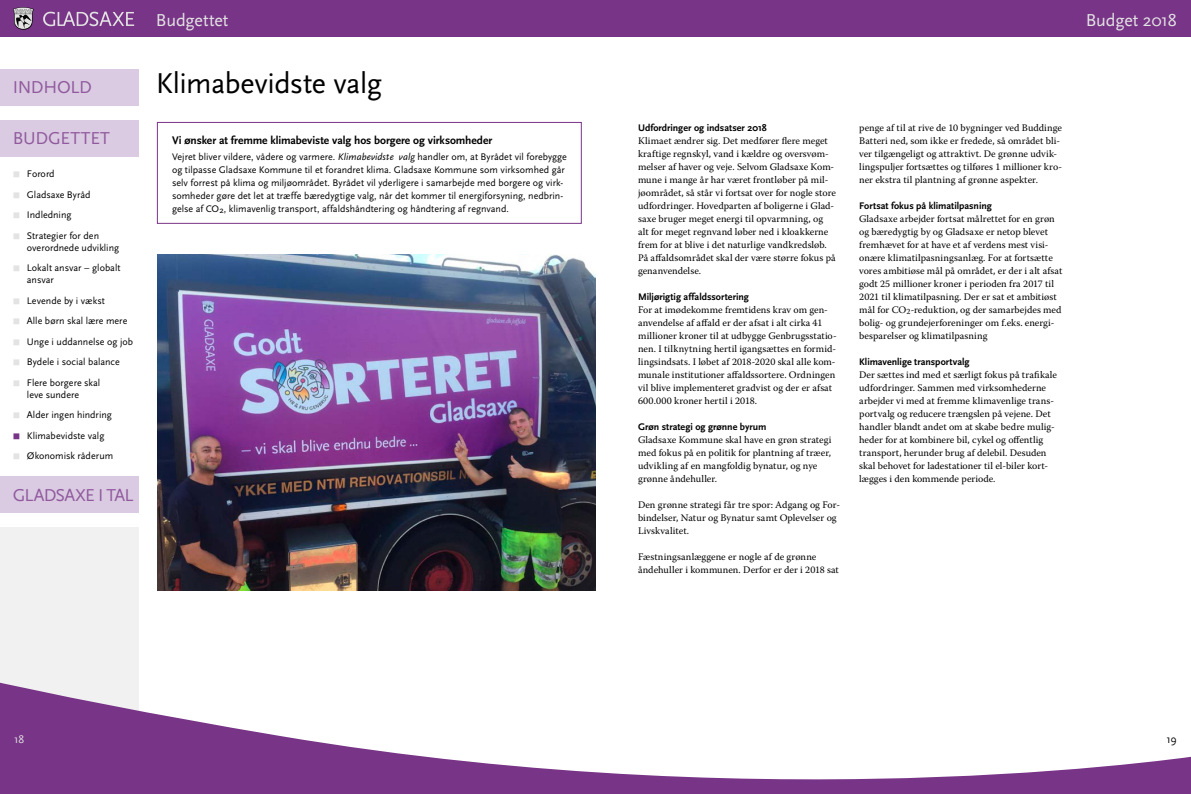
<style>
.page{position:relative;width:1191px;height:794px;background:#fff}
.page>*{position:absolute;margin:0;border:0;box-sizing:border-box;transform-origin:0 0}
.Overskrift{font:30px "Scala Sans";letter-spacing:-.015em;color:#000}
.t1{font:18px "Scala Sans";letter-spacing:-.01em;color:#e3e3e3}
.t2{font:18px "Scala Sans";letter-spacing:-.015em;color:#905a9d}
.t3{font:18px "Scala Sans";letter-spacing:-.04em;color:#905a9d}
.Kasse_rubrik{font:700 11.5px "Scala Sans";letter-spacing:-.005em;color:#000}
.t4{font:11.5px "Scala Sans";color:#e3e3e3}
.t5{font:11.5px "Scala Sans";color:#000}
.Brødtekst{font:10px/13px "Warnock Pro";letter-spacing:.005em;color:#000}
.Kassetekst{font:10px/13px "Scala Sans";color:#000}
.Menu_tekst_niv__1{font:10px/12px "Scala Sans";color:#000}
.Mellemrubrik{font:700 10px "Scala Sans";color:#000}
.s1{color:#e3e3e3}
.s2{color:#783487}
.s3{font-style:italic}
</style>
<div class="page">
<div style="left:0;top:527px;width:139px;height:267px;background:#f1f1f1"></div>
<div style="left:0;top:0;width:1191px;height:37px;background:#783487"></div>
<svg style="left:0;top:590px;width:1191px;height:204px"></svg>
<svg style="left:13px;top:7px;width:21px;height:23px"></svg>
<svg style="left:43px;top:12px;width:91px;height:14px"></svg>
<div style="left:0;top:69px;width:139px;height:37px;background:#dacbe3"></div>
<div style="left:0;top:120px;width:139px;height:37px;background:#dacbe3"></div>
<div style="left:0;top:476px;width:139px;height:37px;background:#dacbe3"></div>
<div style="left:157px;top:122px;width:425px;height:102px;border:1px solid #783487"></div>
<img style="left:158px;top:254px;width:437px;height:336px">
<h2 class="t2" style="left:13px;top:78px;width:81px">INDHOLD</h2>
<h2 class="t2" style="left:13px;top:129px;width:99px">BUDGETTET</h2>
<p class="Menu_tekst_niv__1" style="left:13px;top:168px;width:43px"><span class="s1">■</span> Forord</p>
<p class="Menu_tekst_niv__1" style="left:13px;top:189px;width:79px"><span class="s1">■</span> Gladsaxe Byråd</p>
<p class="Menu_tekst_niv__1" style="left:13px;top:209px;width:60px"><span class="s1">■</span> Indledning</p>
<p class="Menu_tekst_niv__1" style="left:27px;top:230px;width:94px;text-indent:-14px"><span class="s1">■</span> Strategier for den overordnede udvikling</p>
<p class="Menu_tekst_niv__1" style="left:27px;top:262px;width:95px;text-indent:-14px"><span class="s1">■</span> Lokalt ansvar – globalt ansvar</p>
<p class="Menu_tekst_niv__1" style="left:13px;top:295px;width:94px"><span class="s1">■</span> Levende by i vækst</p>
<p class="Menu_tekst_niv__1" style="left:13px;top:315px;width:116px"><span class="s1">■</span> Alle børn skal lære mere</p>
<p class="Menu_tekst_niv__1" style="left:13px;top:336px;width:122px"><span class="s1">■</span> Unge i uddannelse og job</p>
<p class="Menu_tekst_niv__1" style="left:13px;top:356px;width:108px"><span class="s1">■</span> Bydele i social balance</p>
<p class="Menu_tekst_niv__1" style="left:27px;top:377px;width:75px;text-indent:-14px"><span class="s1">■</span> Flere borgere skal leve sundere</p>
<p class="Menu_tekst_niv__1" style="left:13px;top:409px;width:101px"><span class="s1">■</span> Alder ingen hindring</p>
<p class="Menu_tekst_niv__1" style="left:13px;top:430px;width:93px"><span class="s2">■</span> Klimabevidste valg</p>
<p class="Menu_tekst_niv__1" style="left:13px;top:450px;width:102px"><span class="s1">■</span> Økonomisk råderum</p>
<h2 class="t3" style="left:13px;top:485px;width:122px">GLADSAXE I TAL</h2>
<h2 class="t1" style="left:156px;top:10px;width:74px">Budgettet</h2>
<h2 class="t1" style="left:1085px;top:10px;width:93px">Budget 2018</h2>
<p class="Overskrift" style="left:156px;top:67px;width:227px">Klimabevidste valg</p>
<p class="Kasse_rubrik" style="left:172px;top:134px;width:322px">Vi ønsker at fremme klimabeviste valg hos borgere og virksomheder</p>
<p class="Kassetekst" style="left:172px;top:150px;width:396px">Vejret bliver vildere, vådere og varmere. <span class="s3">Klimabevidste valg</span> handler om, at Byrådet vil forebygge og tilpasse Gladsaxe Kommune til et forandret klima. Gladsaxe Kommune som virksomhed går selv forrest på klima og miljøområdet. Byrådet vil yderligere i samarbejde med borgere og virk&shy;somheder gøre det let at træffe bæredygtige valg, når det kommer til energiforsyning, nedbrin&shy;gelse af CO<sub>2</sub>, klimavenlig transport, affaldshåndtering og håndtering af regnvand.</p>
<p class="Mellemrubrik" style="left:638px;top:122px;width:130px">Udfordringer og indsatser 2018</p>
<p class="Brødtekst" style="left:638px;top:134px;width:199px">Klimaet ændrer sig. Det medfører flere meget kraftige regnskyl, vand i kældre og oversvøm&shy;melser af haver og veje. Selvom Gladsaxe Kom&shy;mune i mange år har været frontløber på mil&shy;jøområdet, så står vi fortsat over for nogle store udfordringer. Hovedparten af boligerne i Glad&shy;saxe bruger meget energi til opvarmning, og alt for meget regnvand løber ned i kloakkerne frem for at blive i det naturlige vandkredsløb.<br>På affaldsområdet skal der være større fokus på genanvendelse.</p>
<p class="Mellemrubrik" style="left:638px;top:291px;width:112px">Miljørigtig affaldssortering</p>
<p class="Brødtekst" style="left:638px;top:303px;width:200px">For at imødekomme fremtidens krav om gen&shy;anvendelse af affald er der afsat i alt cirka 41 millioner kroner til at udbygge Genbrugsstatio&shy;nen. I tilknytning hertil igangsættes en formid&shy;lingsindsats. I løbet af 2018-2020 skal alle kom&shy;munale institutioner affaldssortere. Ordningen vil blive implementeret gradvist og der er afsat 600.000 kroner hertil i 2018.</p>
<p class="Mellemrubrik" style="left:638px;top:421px;width:130px">Grøn strategi og grønne byrum</p>
<p class="Brødtekst" style="left:638px;top:433px;width:195px">Gladsaxe Kommune skal have en grøn strategi med fokus på en politik for plantning af træer, udvikling af en mangfoldig bynatur, og nye grønne åndehuller.</p>
<p class="Brødtekst" style="left:638px;top:498px;width:203px">Den grønne strategi får tre spor: Adgang og For&shy;bindelser, Natur og Bynatur samt Oplevelser og<br>Livskvalitet.</p>
<p class="Brødtekst" style="left:638px;top:550px;width:202px">Fæstningsanlæggene er nogle af de grønne åndehuller i kommunen. Derfor er der i 2018 sat</p>
<p class="Brødtekst" style="left:859px;top:121px;width:204px">penge af til at rive de 10 bygninger ved Buddinge Batteri ned, som ikke er fredede, så området bli&shy;ver tilgængeligt og attraktivt. De grønne udvik&shy;lingspuljer fortsættes og tilføres 1 millioner kro&shy;ner ekstra til plantning af grønne aspekter.</p>
<p class="Mellemrubrik" style="left:859px;top:200px;width:134px">Fortsat fokus på klimatilpasning</p>
<p class="Brødtekst" style="left:859px;top:212px;width:205px">Gladsaxe arbejder fortsat målrettet for en grøn og bæredygtig by og Gladsaxe er netop blevet fremhævet for at have et af verdens mest visi&shy;onære klimatilpasningsanlæg. For at fortsætte vores ambitiøse mål på området, er der i alt afsat godt 25 millioner kroner i perioden fra 2017 til 2021 til klimatilpasning. Der er sat et ambitiøst mål for CO<sub>2</sub>-reduktion, og der samarbejdes med bolig- og grundejerforeninger om f.eks. energi&shy;besparelser og klimatilpasning</p>
<p class="Mellemrubrik" style="left:859px;top:356px;width:112px">Klimavenlige transportvalg</p>
<p class="Brødtekst" style="left:859px;top:368px;width:199px">Der sættes ind med et særligt fokus på trafikale udfordringer. Sammen med virksomhederne arbejder vi med at fremme klimavenlige trans&shy;portvalg og reducere trængslen på vejene. Det handler blandt andet om at skabe bedre mulig&shy;heder for at kombinere bil, cykel og offentlig transport, herunder brug af delebil. Desuden skal behovet for ladestationer til el-biler kort&shy;lægges i den kommende periode.</p>
<p class="t4" style="left:14px;top:733px;width:11px">18</p>
<p class="t5" style="left:1166px;top:733px;width:12px">19</p>
</div>
